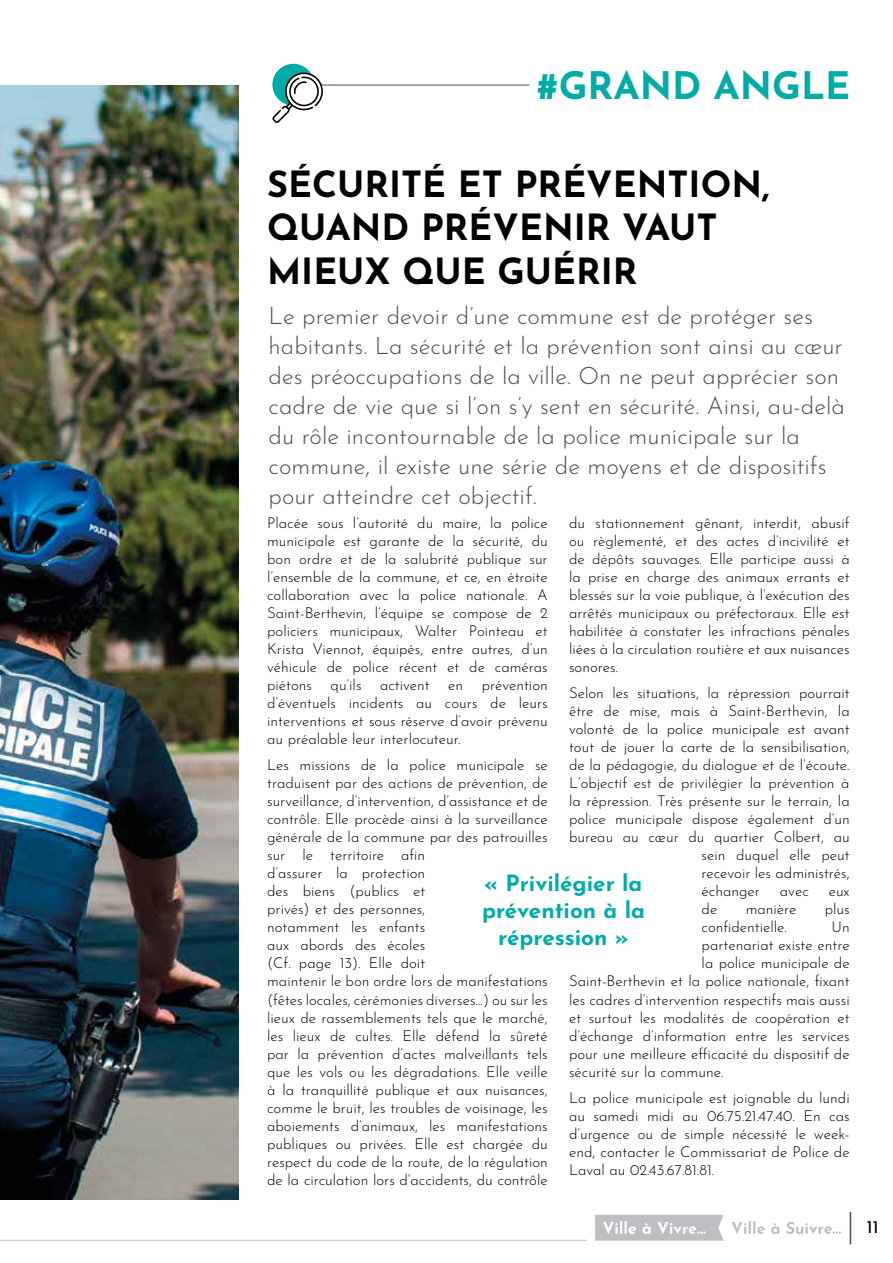
<style>
.page{position:relative;width:893px;height:1263px;background:#fff}
.page>*{position:absolute;margin:0;border:0;box-sizing:border-box;transform-origin:0 0}
.t1{font:700 37.8px "Josefin Sans";color:#00aca5}
.t2{font:700 36px/43.2px "Josefin Sans";color:#000}
.t3{font:300 24px/30px "Josefin Sans";color:#4a4f54}
.t4{font:700 22.5px/27px "Josefin Sans";color:#00aca5;text-align:center}
.t5{font:18px "Josefin Sans";color:#000}
.t6{font:300 15px/18px "Josefin Sans";color:#000;text-align:justify}
</style>
<div class="page">
<svg style="left:595px;top:1215px;width:129px;height:26px;background:#c9c7ca"></svg>
<svg style="left:732px;top:1221px;width:109px;height:13px"></svg>
<hr style="left:850px;top:1212px;width:1px;height:32px;background:#4a4f54">
<hr style="left:0;top:1240px;width:587px;height:1px;background:#c0bec2">
<img style="left:0;top:85px;width:238px;height:1114px">
<hr style="left:308px;top:85px;width:221px;height:1px;background:#4a4f54">
<div style="left:272px;top:64px;width:42px;height:42px;background:#00aca5;border-radius:50%"></div>
<svg style="left:272px;top:71px;width:52px;height:52px"></svg>
<h1 class="t1" style="left:537px;top:57px;width:315px">#GRAND ANGLE</h1>
<h2 class="t2" style="left:267px;top:160px;width:504px">SÉCURITÉ ET PRÉVENTION,<br>QUAND PRÉVENIR VAUT<br>MIEUX QUE GUÉRIR</h2>
<p class="t3" style="left:269px;top:299px;width:578px">Le premier devoir d’une commune est de protéger ses habitants. La sécurité et la prévention sont ainsi au cœur des préoccupations de la ville. On ne peut apprécier son cadre de vie que si l’on s’y sent en sécurité. Ainsi, au-delà du rôle incontournable de la police municipale sur la commune, il existe une série de moyens et de dispositifs pour atteindre cet objectif.</p>
<p class="t6" style="left:267px;top:512px;width:282px">Placée sous l’autorité du maire, la police municipale est garante de la sécurité, du bon ordre et de la salubrité publique sur l’ensemble de la commune, et ce, en étroite collaboration avec la police nationale. A Saint-Berthevin, l’équipe se compose de 2 policiers municipaux, Walter Pointeau et Krista Viennot, équipés, entre autres, d’un véhicule de police récent et de caméras piétons qu’ils activent en prévention d’éventuels incidents au cours de leurs interventions et sous réserve d’avoir prévenu au préalable leur interlocuteur.</p>
<p class="t6" style="left:267px;top:755px;width:282px;text-align:left">Les missions de la police municipale se traduisent par des actions de prévention, de surveillance, d’intervention, d’assistance et de contrôle. Elle procède ainsi à la surveillance générale de la commune par des patrouilles sur le territoire afin<br>d’assurer la protection<br>des biens (publics et<br>privés) et des personnes,<br>notamment les enfants<br>aux abords des écoles<br>(Cf. page 13). Elle doit<br>maintenir le bon ordre lors de manifestations (fêtes locales, cérémonies diverses…) ou sur les lieux de rassemblements tels que le marché, les lieux de cultes. Elle défend la sûreté par la prévention d’actes malveillants tels que les vols ou les dégradations. Elle veille à la tranquillité publique et aux nuisances, comme le bruit, les troubles de voisinage, les aboiements d’animaux, les manifestations publiques ou privées. Elle est chargée du respect du code de la route, de la régulation de la circulation lors d’accidents, du contrôle</p>
<p class="t6" style="left:569px;top:512px;width:282px">du stationnement gênant, interdit, abusif ou règlementé, et des actes d’incivilité et de dépôts sauvages. Elle participe aussi à la prise en charge des animaux errants et blessés sur la voie publique, à l’exécution des arrêtés municipaux ou préfectoraux. Elle est habilitée à constater les infractions pénales liées à la circulation routière et aux nuisances sonores.</p>
<p class="t6" style="left:569px;top:683px;width:282px">Selon les situations, la répression pourrait</p>
<p class="t6" style="left:569px;top:701px;width:282px">être de mise, mais à Saint-Berthevin, la</p>
<p class="t6" style="left:569px;top:719px;width:282px">volonté de la police municipale est avant</p>
<p class="t6" style="left:569px;top:737px;width:282px">tout de jouer la carte de la sensibilisation,</p>
<p class="t6" style="left:569px;top:755px;width:282px">de la pédagogie, du dialogue et de l’écoute.</p>
<p class="t6" style="left:569px;top:773px;width:282px">L’objectif est de privilégier la prévention à</p>
<p class="t6" style="left:569px;top:791px;width:282px">la répression. Très présente sur le terrain, la</p>
<p class="t6" style="left:569px;top:809px;width:282px">police municipale dispose également d’un</p>
<p class="t6" style="left:569px;top:827px;width:282px">bureau au cœur du quartier Colbert, au</p>
<p class="t6" style="left:702px;top:845px;width:150px">sein duquel elle peut</p>
<p class="t6" style="left:702px;top:863px;width:150px">recevoir les administrés,</p>
<p class="t6" style="left:702px;top:881px;width:60px">échanger</p>
<p class="t6" style="left:780px;top:881px;width:30px">avec</p>
<p class="t6" style="left:829px;top:881px;width:23px">eux</p>
<p class="t6" style="left:702px;top:899px;width:17px">de</p>
<p class="t6" style="left:746px;top:899px;width:52px">manière</p>
<p class="t6" style="left:825px;top:899px;width:26px">plus</p>
<p class="t6" style="left:702px;top:917px;width:87px">confidentielle.</p>
<p class="t6" style="left:831px;top:917px;width:20px">Un</p>
<p class="t6" style="left:702px;top:935px;width:150px">partenariat existe entre</p>
<p class="t6" style="left:702px;top:953px;width:150px">la police municipale de</p>
<p class="t6" style="left:569px;top:971px;width:282px">Saint-Berthevin et la police nationale, fixant</p>
<p class="t6" style="left:569px;top:989px;width:282px">les cadres d’intervention respectifs mais aussi</p>
<p class="t6" style="left:569px;top:1007px;width:282px">et surtout les modalités de coopération et</p>
<p class="t6" style="left:569px;top:1025px;width:282px">d’échange d’information entre les services</p>
<p class="t6" style="left:569px;top:1043px;width:282px">pour une meilleure efficacité du dispositif de</p>
<p class="t6" style="left:569px;top:1061px;width:156px">sécurité sur la commune.</p>
<p class="t6" style="left:569px;top:1087px;width:282px">La police municipale est joignable du lundi au samedi midi au 06.75.21.47.40. En cas d’urgence ou de simple nécessité le week&shy;end, contacter le Commissariat de Police de Laval au 02.43.67.81.81.</p>
<h3 class="t4" style="left:482px;top:867px;width:164px">« Privilégier la prévention à la répression »</h3>
<p class="t5" style="left:867px;top:1213px;width:13px">11</p>
</div>
